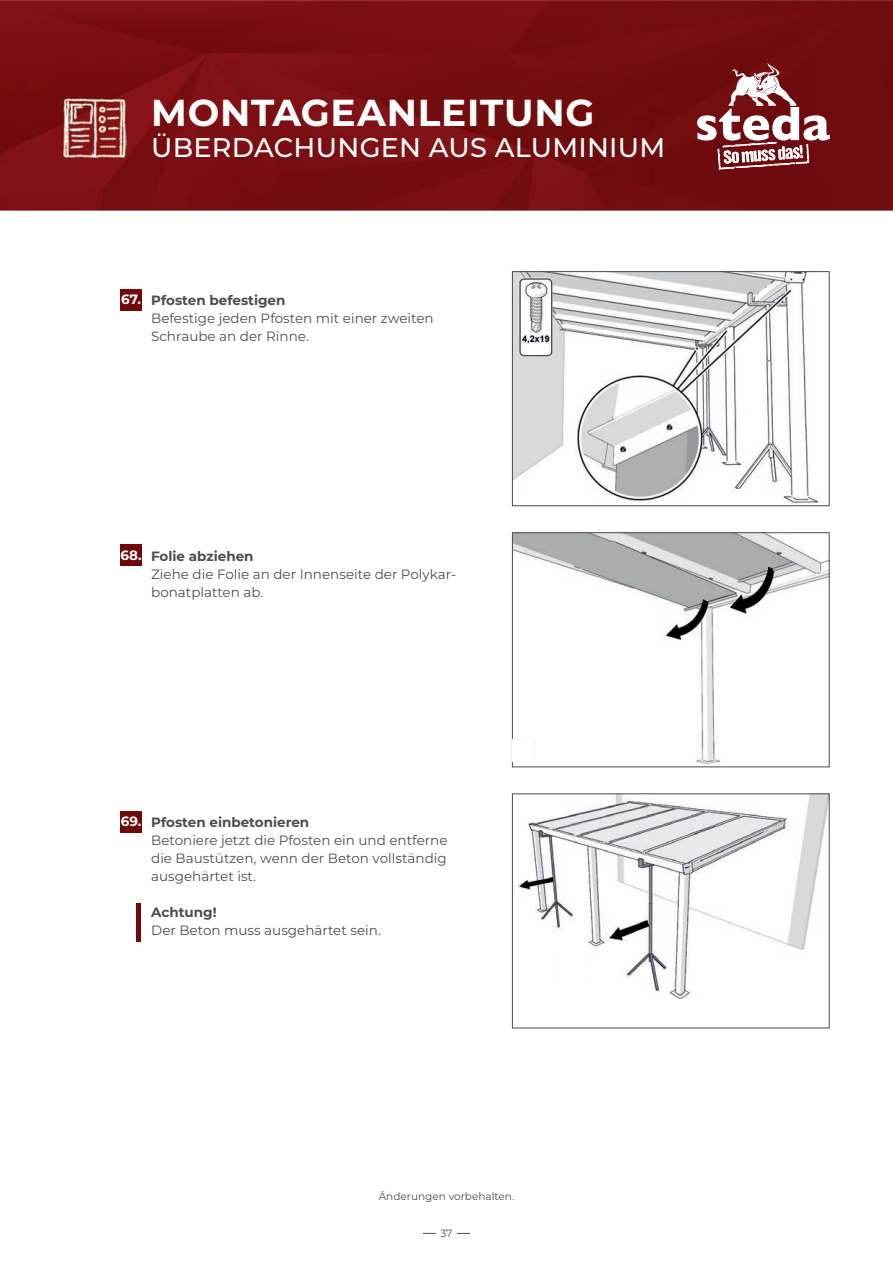
<style>
.page{position:relative;width:893px;height:1263px;background:#fff}
.page>*{position:absolute;margin:0;border:0;box-sizing:border-box;transform-origin:0 0}
.t1{font:700 37.5px "Montserrat";letter-spacing:.02em;color:#fff}
.t2{font:500 27px "Montserrat";letter-spacing:.01em;color:#fff}
.t3{font:13.5px/18px "Montserrat";color:#4b4c4d}
.t4{font:700 13.5px "Montserrat";color:#4b4c4d}
.t5{font:700 13.5px "Montserrat";color:#fff}
.t6{font:10.5px "Montserrat";color:#4b4c4d}
.s1{font-weight:700;color:#fff}
.s2{font-weight:700}
</style>
<div class="page">
<svg style="left:423px;top:1233px;width:13px;height:1px"></svg>
<svg style="left:457px;top:1233px;width:13px;height:1px"></svg>
<img style="left:0;top:0;width:893px;height:211px">
<svg style="left:698px;top:63px;width:131px;height:106px"></svg>
<img style="left:64px;top:97px;width:62px;height:64px">
<div style="left:120px;top:289px;width:22px;height:21px;background:#700708"></div>
<img style="left:519px;top:796px;width:308px;height:202px">
<img style="left:514px;top:534px;width:313px;height:229px">
<div style="left:512px;top:532px;width:317px;height:235px;border:1px solid #4b4c4d"></div>
<img style="left:514px;top:273px;width:305px;height:231px">
<div style="left:512px;top:271px;width:317px;height:235px;border:1px solid #4b4c4d"></div>
<div style="left:120px;top:545px;width:22px;height:21px;background:#700708"></div>
<div style="left:120px;top:811px;width:22px;height:21px;background:#700708"></div>
<hr style="left:136px;top:903px;width:4px;height:39px;background:#700708">
<img style="left:519px;top:278px;width:34px;height:79px">
<div style="left:513px;top:740px;width:19px;height:22px;background:#fff"></div>
<div style="left:560px;top:953px;width:26px;height:37px;background:#fff"></div>
<div style="left:526px;top:344px;width:21px;height:11px;background:#fff"></div>
<h1 class="t1" style="left:151px;top:86px;width:445px">MONTAGEANLEITUNG</h1>
<h2 class="t2" style="left:151px;top:128px;width:516px">ÜBERDACHUNGEN AUS ALUMINIUM</h2>
<p class="t3" style="left:151px;top:291px;width:284px;text-indent:-30px"><span class="s1">67.</span> <span class="s2">Pfosten befestigen<br></span>Befestige jeden Pfosten mit einer zweiten<br>Schraube an der Rinne.</p>
<p class="t5" style="left:121px;top:545px;width:23px">68.</p>
<p class="t4" style="left:151px;top:546px;width:104px">Folie abziehen</p>
<p class="t3" style="left:151px;top:565px;width:307px">Ziehe die Folie an der Innenseite der Polykar&shy;bonatplatten ab.</p>
<p class="t5" style="left:121px;top:812px;width:22px">69.</p>
<p class="t4" style="left:151px;top:813px;width:160px">Pfosten einbetonieren</p>
<p class="t3" style="left:151px;top:831px;width:298px;text-align:justify">Betoniere jetzt die Pfosten ein und entferne die Baustützen, wenn der Beton vollständig ausgehärtet ist.</p>
<p class="t4" style="left:151px;top:903px;width:67px">Achtung!</p>
<p class="t3" style="left:151px;top:921px;width:231px">Der Beton muss ausgehärtet sein.</p>
<p class="t6" style="left:379px;top:1189px;width:137px">Änderungen vorbehalten.</p>
<p class="t6" style="left:440px;top:1225px;width:13px">37</p>
</div>
